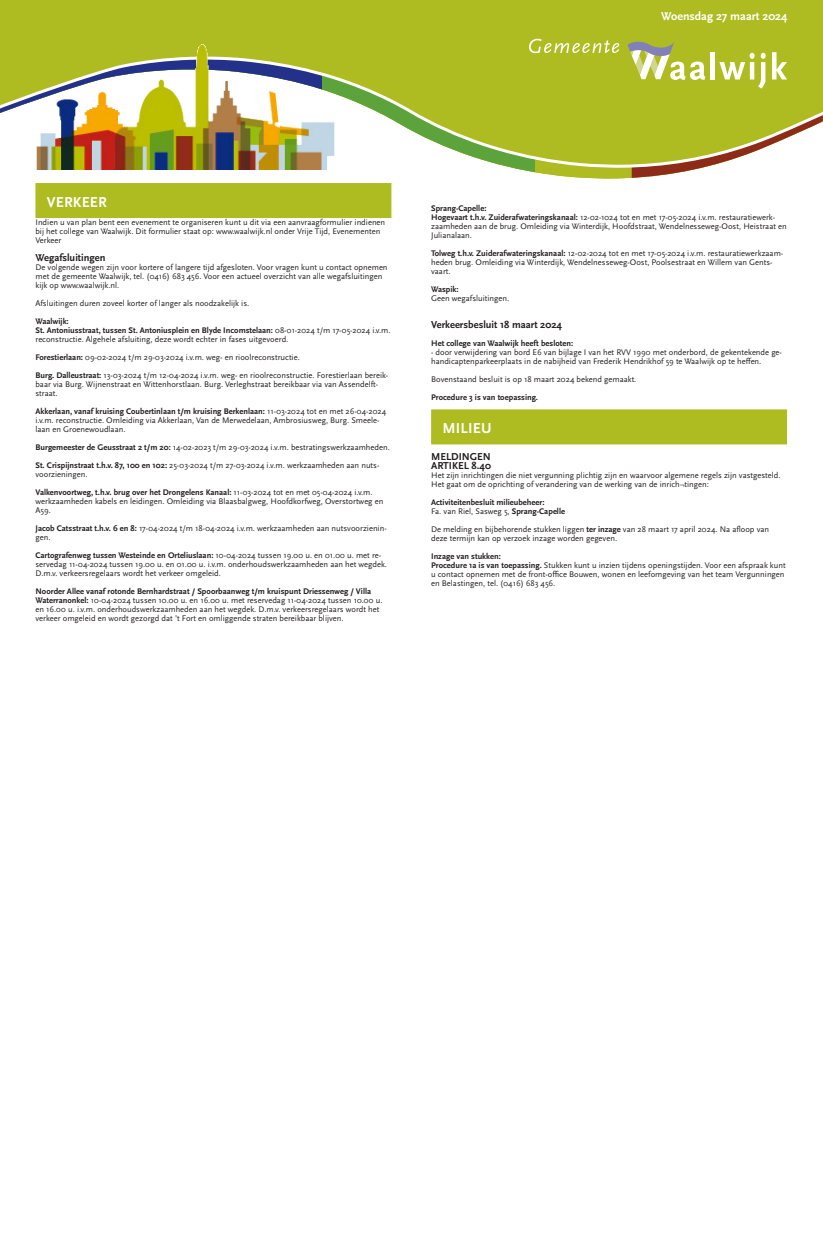
<style>
.page{position:relative;width:823px;height:1248px;background:#fff}
.page>*{position:absolute;margin:0;border:0;box-sizing:border-box;transform-origin:0 0}
.Tussenkop_wit_groen_bekendmakingen{font:700 15px "Scala Sans Pro";letter-spacing:.01em;color:#fff}
.t1{font:700 12px "Scala Sans Pro";color:#fff}
.bekendmakingen_kopje{font:700 10.5px "Scala Sans Pro";color:#231f20}
.bekendmakingen_kopje-2{font:8.5px/9px "Scala Sans Pro";color:#231f20}
.bekendmakingen_kopje-3{font:700 8.5px "Scala Sans Pro";color:#231f20}
.s1{font-weight:700}
</style>
<div class="page">
<svg style="left:631px;top:169px;width:65px;height:9px"></svg>
<div style="left:0;top:0;width:322px;height:179px;background:linear-gradient(to right,#fff,#fff)"></div>
<svg style="left:0;top:0;width:822px;height:169px;background:#b5c13f"></svg>
<img style="left:36px;top:45px;width:298px;height:124px">
<hr style="left:710px;top:52px;width:4px;height:27px;background:#fff">
<svg style="left:719px;top:53px;width:46px;height:36px"></svg>
<svg style="left:771px;top:52px;width:15px;height:27px"></svg>
<svg style="left:627px;top:42px;width:78px;height:38px"></svg>
<svg style="left:528px;top:39px;width:91px;height:14px"></svg>
<div style="left:35px;top:183px;width:356px;height:35px;background:#aebc21"></div>
<div style="left:431px;top:409px;width:355px;height:35px;background:#aebc21"></div>
<h2 class="t1" style="left:660px;top:9px;width:128px">Woensdag 27 maart 2024</h2>
<p class="Tussenkop_wit_groen_bekendmakingen" style="left:47px;top:193px;width:61px">VERKEER</p>
<p class="bekendmakingen_kopje-2" style="left:35px;top:217px;width:351px">Indien u van plan bent een evenement te organiseren kunt u dit via een aanvraagformulier indienen bij het college van Waalwijk. Dit formulier staat op: www.waalwijk.nl onder Vrije Tijd, Evenementen</p>
<p class="bekendmakingen_kopje-2" style="left:35px;top:235px;width:27px">Verkeer</p>
<p class="bekendmakingen_kopje" style="left:35px;top:251px;width:71px">Wegafsluitingen</p>
<p class="bekendmakingen_kopje-2" style="left:35px;top:262px;width:353px">De volgende wegen zijn voor kortere of langere tijd afgesloten. Voor vragen kunt u contact opnemen met de gemeente Waalwijk, tel. (0416) 683 456. Voor een actueel overzicht van alle wegafsluitingen kijk op www.waalwijk.nl.</p>
<p class="bekendmakingen_kopje-2" style="left:35px;top:298px;width:215px">Afsluitingen duren zoveel korter of langer als noodzakelijk is.</p>
<p class="bekendmakingen_kopje-3" style="left:35px;top:316px;width:35px">Waalwijk:</p>
<p class="bekendmakingen_kopje-2" style="left:35px;top:325px;width:356px"><span class="s1">St. Antoniusstraat, tussen St. Antoniusplein en Blyde Incomstelaan:</span> 08-01-2024 t/m 17-05-2024 i.v.m. reconstructie. Algehele afsluiting, deze wordt echter in fases uitgevoerd.</p>
<p class="bekendmakingen_kopje-2" style="left:35px;top:352px;width:266px"><span class="s1">Forestierlaan:</span> 09-02-2024 t/m 29-03-2024 i.v.m. weg- en rioolreconstructie.</p>
<p class="bekendmakingen_kopje-2" style="left:35px;top:370px;width:354px"><span class="s1">Burg. Dalleustraat:</span> 13-03-2024 t/m 12-04-2024 i.v.m. weg- en rioolreconstructie. Forestierlaan bereik&shy;baar via Burg. Wijnenstraat en Wittenhorstlaan. Burg. Verleghstraat bereikbaar via van Assendelft&shy;straat.</p>
<p class="bekendmakingen_kopje-2" style="left:35px;top:406px;width:352px"><span class="s1">Akkerlaan, vanaf kruising Coubertinlaan t/m kruising Berkenlaan:</span> 11-03-2024 tot en met 26-04-2024 i.v.m. reconstructie. Omleiding via Akkerlaan, Van de Merwedelaan, Ambrosiusweg, Burg. Smeele&shy;laan en Groenewoudlaan.</p>
<p class="bekendmakingen_kopje-2" style="left:35px;top:442px;width:355px"><span class="s1">Burgemeester de Geusstraat 2 t/m 20:</span> 14-02-2023 t/m 29-03-2024 i.v.m. bestratingswerkzaamheden.</p>
<p class="bekendmakingen_kopje-2" style="left:35px;top:460px;width:345px"><span class="s1">St. Crispijnstraat t.h.v. 87, 100 en 102:</span> 25-03-2024 t/m 27-03-2024 i.v.m. werkzaamheden aan nuts&shy;voorzieningen.</p>
<p class="bekendmakingen_kopje-2" style="left:35px;top:487px;width:349px"><span class="s1">Valkenvoortweg, t.h.v. brug over het Drongelens Kanaal:</span> 11-03-2024 tot en met 05-04-2024 i.v.m. werkzaamheden kabels en leidingen. Omleiding via Blaasbalgweg, Hoofdkorfweg, Overstortweg en<br>A59.</p>
<p class="bekendmakingen_kopje-2" style="left:35px;top:523px;width:352px"><span class="s1">Jacob Catsstraat t.h.v. 6 en 8:</span> 17-04-2024 t/m 18-04-2024 i.v.m. werkzaamheden aan nutsvoorzienin&shy;gen.</p>
<p class="bekendmakingen_kopje-2" style="left:35px;top:550px;width:353px"><span class="s1">Cartografenweg tussen Westeinde en Orteliuslaan:</span> 10-04-2024 tussen 19.00 u. en 01.00 u. met re&shy;servedag 11-04-2024 tussen 19.00 u. en 01.00 u. i.v.m. onderhoudswerkzaamheden aan het wegdek.<br>D.m.v. verkeersregelaars wordt het verkeer omgeleid.</p>
<p class="bekendmakingen_kopje-2" style="left:35px;top:586px;width:348px"><span class="s1">Noorder Allee vanaf rotonde Bernhardstraat / Spoorbaanweg t/m kruispunt Driessenweg / Villa Waterranonkel:</span> 10-04-2024 tussen 10.00 u. en 16.00 u. met reservedag 11-04-2024 tussen 10.00 u. en 16.00 u. i.v.m. onderhoudswerkzaamheden aan het wegdek. D.m.v. verkeersregelaars wordt het verkeer omgeleid en wordt gezorgd dat ’t Fort en omliggende straten bereikbaar blijven.</p>
<p class="bekendmakingen_kopje-3" style="left:431px;top:203px;width:57px">Sprang-Capelle:</p>
<p class="bekendmakingen_kopje-2" style="left:431px;top:213px;width:357px"><span class="s1">Hogevaart t.h.v. Zuiderafwateringskanaal:</span> 12-02-1024 tot en met 17-05-2024 i.v.m. restauratiewerk&shy;zaamheden aan de brug. Omleiding via Winterdijk, Hoofdstraat, Wendelnesseweg-Oost, Heistraat en<br>Julianalaan.</p>
<p class="bekendmakingen_kopje-2" style="left:431px;top:249px;width:353px"><span class="s1">Tolweg t.h.v. Zuiderafwateringskanaal:</span> 12-02-2024 tot en met 17-05-2024 i.v.m. restauratiewerkzaam&shy;heden brug. Omleiding via Winterdijk, Wendelnesseweg-Oost, Poolsestraat en Willem van Gents&shy;vaart.</p>
<p class="bekendmakingen_kopje-3" style="left:431px;top:284px;width:29px">Waspik:</p>
<p class="bekendmakingen_kopje-2" style="left:431px;top:294px;width:80px">Geen wegafsluitingen.</p>
<p class="bekendmakingen_kopje" style="left:431px;top:318px;width:132px">Verkeersbesluit 18 maart 2024</p>
<p class="bekendmakingen_kopje-3" style="left:431px;top:338px;width:143px">Het college van Waalwijk heeft besloten:</p>
<p class="bekendmakingen_kopje-2" style="left:431px;top:348px;width:352px">- door verwijdering van bord E6 van bijlage I van het RVV 1990 met onderbord, de gekentekende ge&shy;handicaptenparkeerplaats in de nabijheid van Frederik Hendrikhof 59 te Waalwijk op te heffen.</p>
<p class="bekendmakingen_kopje-2" style="left:431px;top:375px;width:207px">Bovenstaand besluit is op 18 maart 2024 bekend gemaakt.</p>
<p class="bekendmakingen_kopje-3" style="left:431px;top:392px;width:108px">Procedure 3 is van toepassing.</p>
<p class="Tussenkop_wit_groen_bekendmakingen" style="left:442px;top:419px;width:50px">MILIEU</p>
<p class="bekendmakingen_kopje" style="left:431px;top:450px;width:61px">MELDINGEN</p>
<p class="bekendmakingen_kopje" style="left:431px;top:459px;width:61px">ARTIKEL 8.40</p>
<p class="bekendmakingen_kopje-2" style="left:431px;top:471px;width:351px">Het zijn inrichtingen die niet vergunning plichtig zijn en waarvoor algemene regels zijn vastgesteld.</p>
<p class="bekendmakingen_kopje-2" style="left:431px;top:480px;width:279px">Het gaat om de oprichting of verandering van de werking van de inrich¬tingen:</p>
<p class="bekendmakingen_kopje-3" style="left:431px;top:497px;width:115px">Activiteitenbesluit milieubeheer:</p>
<p class="bekendmakingen_kopje-2" style="left:431px;top:507px;width:135px">Fa. van Riel, Sasweg 5, <span class="s1">Sprang-Capelle</span></p>
<p class="bekendmakingen_kopje-2" style="left:431px;top:525px;width:339px">De melding en bijbehorende stukken liggen <span class="s1">ter inzage</span> van 28 maart 17 april 2024. Na afloop van deze termijn kan op verzoek inzage worden gegeven.</p>
<p class="bekendmakingen_kopje-3" style="left:431px;top:551px;width:71px">Inzage van stukken:</p>
<p class="bekendmakingen_kopje-2" style="left:431px;top:561px;width:356px"><span class="s1">Procedure 1a is van toepassing.</span> Stukken kunt u inzien tijdens openingstijden. Voor een afspraak kunt u contact opnemen met de front-office Bouwen, wonen en leefomgeving van het team Vergunningen en Belastingen, tel. (0416) 683 456.</p>
</div>
